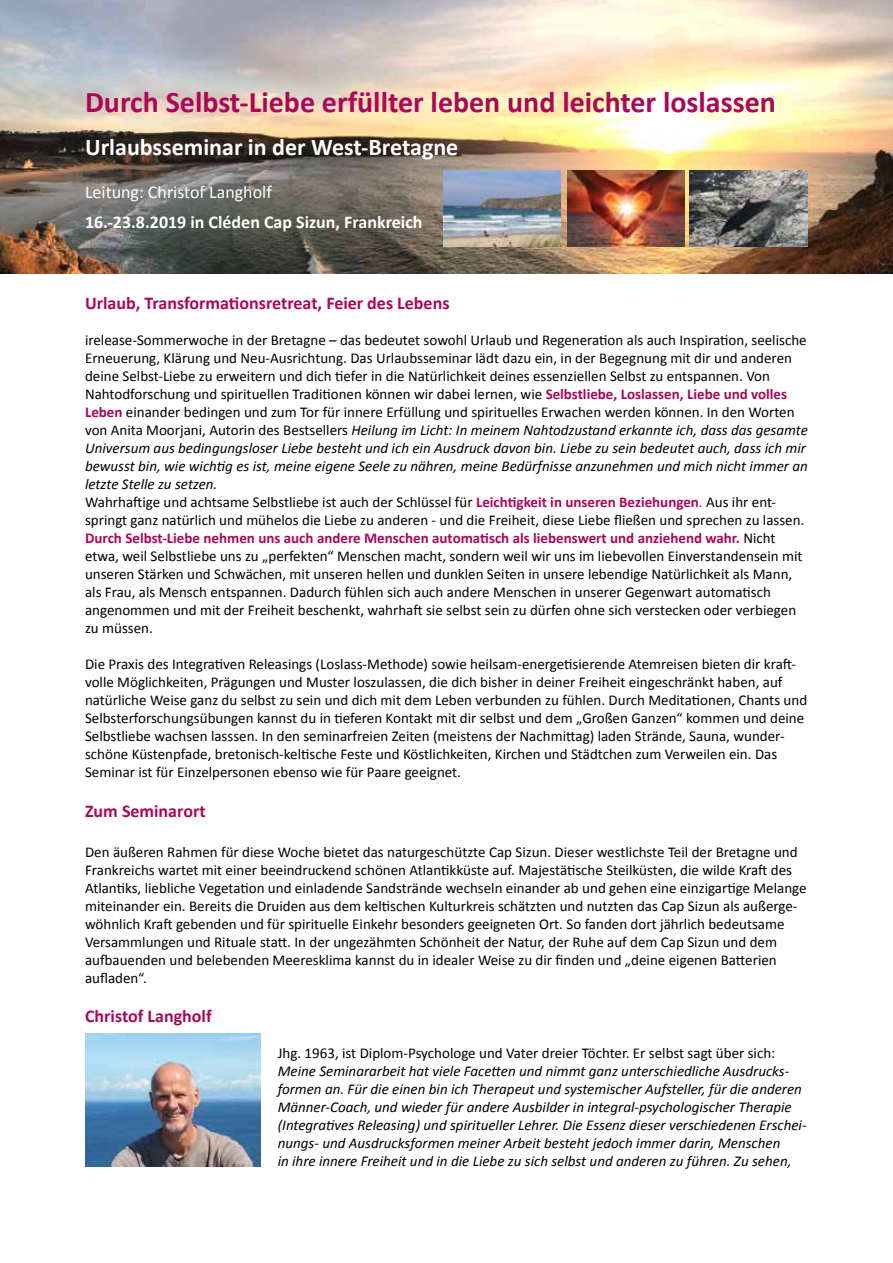
<style>
.page{position:relative;width:893px;height:1263px;background:#fff}
.page>*{position:absolute;margin:0;border:0;box-sizing:border-box;transform-origin:0 0}
.t1{font:700 30px "Calibri";color:#aa0759}
.t2{font:700 24px "Calibri";color:#fff}
.t3{font:700 18px "Calibri";color:#aa0759}
.t4{font:700 18px "Calibri";color:#fff}
.t5{font:18px "Calibri";color:#fff}
.t6{font:15px/18px "Calibri";color:#000}
.t7{font:italic 15px/18px "Calibri";color:#000}
.s1{font-weight:700;color:#aa0759}
.s2{font-style:italic}
.s3{color:#aa0759}
</style>
<div class="page">
<img style="left:0;top:0;width:893px;height:273px">
<img style="left:85px;top:1033px;width:176px;height:133px">
<img style="left:444px;top:170px;width:117px;height:76px">
<img style="left:567px;top:171px;width:117px;height:75px">
<img style="left:690px;top:170px;width:118px;height:76px">
<h1 class="t1" style="left:85px;top:82px;width:692px">Durch Selbst-Liebe erfüllter leben und leichter loslassen</h1>
<h2 class="t2" style="left:85px;top:132px;width:375px">Urlaubsseminar in der West-Bretagne</h2>
<p class="t5" style="left:85px;top:181px;width:188px">Leitung: Christof Langholf</p>
<p class="t4" style="left:85px;top:211px;width:339px">16.-23.8.2019 in Cléden Cap Sizun, Frankreich</p>
<p class="t3" style="left:85px;top:292px;width:366px">Urlaub, Transformationsretreat, Feier des Lebens</p>
<p class="t6" style="left:85px;top:331px;width:724px">irelease-Sommerwoche in der Bretagne – das bedeutet sowohl Urlaub und Regeneration als auch Inspiration, seelische Erneuerung, Klärung und Neu-Ausrichtung. Das Urlaubsseminar lädt dazu ein, in der Begegnung mit dir und anderen deine Selbst-Liebe zu erweitern und dich tiefer in die Natürlichkeit deines essenziellen Selbst zu entspannen. Von Nahtodforschung und spirituellen Traditionen können wir dabei lernen, wie <span class="s1">Selbstliebe, Loslassen, Liebe und volles Leben</span> einander bedingen und zum Tor für innere Erfüllung und spirituelles Erwachen werden können. In den Worten von Anita Moorjani, Autorin des Bestsellers <span class="s2">Heilung im Licht: In meinem Nahtodzustand erkannte ich, dass das gesamte Universum aus bedingungsloser Liebe besteht und ich ein Ausdruck davon bin. Liebe zu sein bedeutet auch, dass ich mir bewusst bin, wie wichtig es ist, meine eigene Seele zu nähren, meine Bedürfnisse anzunehmen und mich nicht immer an letzte Stelle zu setzen.<br></span>Wahrhaftige und achtsame Selbstliebe ist auch der Schlüssel für <span class="s1">Leichtigkeit in unseren Beziehungen</span><span class="s3">.</span> Aus ihr ent&shy;springt ganz natürlich und mühelos die Liebe zu anderen - und die Freiheit, diese Liebe fließen und sprechen zu lassen.<br><span class="s1">Durch Selbst-Liebe nehmen uns auch andere Menschen automatisch als liebenswert und anziehend wahr.</span> Nicht etwa, weil Selbstliebe uns zu „perfekten“ Menschen macht, sondern weil wir uns im liebevollen Einverstandensein mit unseren Stärken und Schwächen, mit unseren hellen und dunklen Seiten in unsere lebendige Natürlichkeit als Mann, als Frau, als Mensch entspannen. Dadurch fühlen sich auch andere Menschen in unserer Gegenwart automatisch angenommen und mit der Freiheit beschenkt, wahrhaft sie selbst sein zu dürfen ohne sich verstecken oder verbiegen zu müssen.</p>
<p class="t6" style="left:85px;top:655px;width:724px">Die Praxis des Integrativen Releasings (Loslass-Methode) sowie heilsam-energetisierende Atemreisen bieten dir kraft&shy;volle Möglichkeiten, Prägungen und Muster loszulassen, die dich bisher in deiner Freiheit eingeschränkt haben, auf natürliche Weise ganz du selbst zu sein und dich mit dem Leben verbunden zu fühlen. Durch Meditationen, Chants und Selbsterforschungsübungen kannst du in tieferen Kontakt mit dir selbst und dem „Großen Ganzen“ kommen und deine Selbstliebe wachsen lasssen. In den seminarfreien Zeiten (meistens der Nachmittag) laden Strände, Sauna, wunder&shy;schöne Küstenpfade, bretonisch-keltische Feste und Köstlichkeiten, Kirchen und Städtchen zum Verweilen ein. Das Seminar ist für Einzelpersonen ebenso wie für Paare geeignet.</p>
<p class="t3" style="left:85px;top:799px;width:122px">Zum Seminarort</p>
<p class="t6" style="left:85px;top:843px;width:723px">Den äußeren Rahmen für diese Woche bietet das naturgeschützte Cap Sizun. Dieser westlichste Teil der Bretagne und Frankreichs wartet mit einer beeindruckend schönen Atlantikküste auf. Majestätische Steilküsten, die wilde Kraft des Atlantiks, liebliche Vegetation und einladende Sandstrände wechseln einander ab und gehen eine einzigartige Melange miteinander ein. Bereits die Druiden aus dem keltischen Kulturkreis schätzten und nutzten das Cap Sizun als außerge&shy;wöhnlich Kraft gebenden und für spirituelle Einkehr besonders geeigneten Ort. So fanden dort jährlich bedeutsame Versammlungen und Rituale statt. In der ungezähmten Schönheit der Natur, der Ruhe auf dem Cap Sizun und dem aufbauenden und belebenden Meeresklima kannst du in idealer Weise zu dir finden und „deine eigenen Batterien aufladen“.</p>
<p class="t3" style="left:85px;top:1005px;width:128px">Christof Langholf</p>
<p class="t6" style="left:278px;top:1044px;width:499px">Jhg. 1963, ist Diplom-Psychologe und Vater dreier Töchter. Er selbst sagt über sich:</p>
<p class="t7" style="left:278px;top:1062px;width:530px">Meine Seminararbeit hat viele Facetten und nimmt ganz unterschiedliche Ausdrucks&shy;formen an. Für die einen bin ich Therapeut und systemischer Aufsteller, für die anderen Männer-Coach, und wieder für andere Ausbilder in integral-psychologischer Therapie (Integratives Releasing) und spiritueller Lehrer. Die Essenz dieser verschiedenen Erschei&shy;nungs- und Ausdrucksformen meiner Arbeit besteht jedoch immer darin, Menschen<br>in ihre innere Freiheit und in die Liebe zu sich selbst und anderen zu führen. Zu sehen,</p>
</div>
